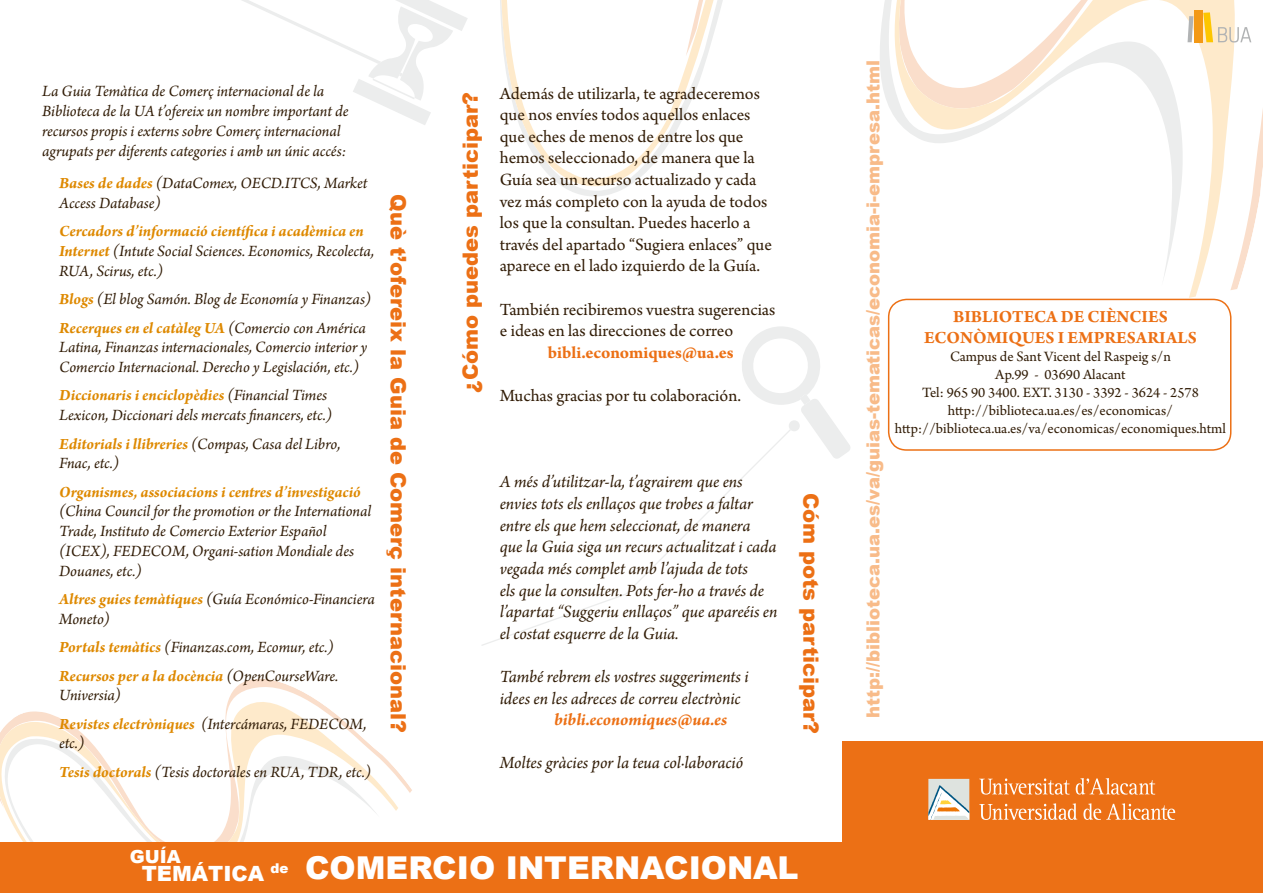
<style>
.page{position:relative;width:1263px;height:893px;background:#fff}
.page>*{position:absolute;margin:0;border:0;box-sizing:border-box;transform-origin:0 0}
.t1{font:900 31.5px "Arial";color:#fff}
.t2{font:900 21px "Arial";color:#ec7015}
.t3{font:900 21px "Arial";color:#fff}
.t4{font:18px/21.6px "Arno Pro";color:#311c06}
.t5{font:italic 18px/21.6px "Arno Pro";letter-spacing:-.005em;color:#311c06}
.t6{font:700 18px/21.6px "Arno Pro";color:#ec7015;text-align:center}
.t7{font:900 18px "Arial";color:#f8bb89}
.t8{font:italic 700 18px "Arno Pro";letter-spacing:-.005em;color:#ec7015}
.t9{font:900 18px "Arial";color:#fff}
.t10{font:italic 16.5px/19.8px "Arno Pro";letter-spacing:-.005em;color:#311c06}
.t11{font:italic 700 16.5px "Arno Pro";letter-spacing:-.005em;color:#de8900}
.t12{font:15px/18px "Arno Pro";color:#311c06;text-align:center}
.t13{font:900 13.5px "Arial";color:#fff}
.s1{font-weight:700;color:#de8900}
</style>
<div class="page">
<svg style="left:506px;top:0;width:757px;height:289px"></svg>
<svg style="left:0;top:679px;width:412px;height:163px"></svg>
<div style="left:0;top:842px;width:1263px;height:51px;background:#ec7015"></div>
<div style="left:1194px;top:10px;width:8px;height:32px;background:#f39916"></div>
<svg style="left:1187px;top:16px;width:6px;height:26px"></svg>
<svg style="left:1203px;top:12px;width:48px;height:31px"></svg>
<div style="left:842px;top:741px;width:421px;height:152px;background:#ec7015"></div>
<svg style="left:979px;top:803px;width:98px;height:17px"></svg>
<svg style="left:1083px;top:803px;width:92px;height:17px"></svg>
<svg style="left:979px;top:778px;width:90px;height:17px"></svg>
<svg style="left:1076px;top:778px;width:79px;height:17px"></svg>
<div style="left:928px;top:779px;width:41px;height:41px;background:#dee3df"></div>
<svg style="left:928px;top:785px;width:41px;height:35px"></svg>
<svg style="left:482px;top:459px;width:279px;height:187px"></svg>
<svg style="left:742px;top:326px;width:108px;height:133px"></svg>
<svg style="left:242px;top:0;width:226px;height:125px"></svg>
<div style="left:888px;top:299px;width:343px;height:152px;border:2px solid #ec7015;border-radius:18px"></div>
<p class="t10" style="left:42px;top:82px;width:308px">La Guia Temàtica de Comerç internacional de la Biblioteca de la UA t’ofereix un nombre important de recursos propis i externs sobre Comerç internacional agrupats per diferents categories i amb un únic accés:</p>
<p class="t10" style="left:59px;top:174px;width:310px"><span class="s1">Bases de dades</span> (DataComex, OECD.ITCS, Market<br>Access Database)</p>
<p class="t10" style="left:59px;top:222px;width:316px"><span class="s1">Cercadors d’informació científica i acadèmica en<br>Internet</span> (Intute Social Sciences. Economics, Recolecta,<br>RUA, Scirus, etc.)</p>
<p class="t10" style="left:59px;top:286px;width:313px;line-height:28.3px"><span class="s1">Blogs</span> (El blog Samón. Blog de Economía y Finanzas)<br><span class="s1">Recerques en el catàleg UA</span> (Comercio con América</p>
<p class="t10" style="left:59px;top:338px;width:309px">Latina, Finanzas internacionales, Comercio interior y<br>Comercio Internacional. Derecho y Legislación, etc.)</p>
<p class="t10" style="left:59px;top:386px;width:275px"><span class="s1">Diccionaris i enciclopèdies</span> (Financial Times<br>Lexicon, Diccionari dels mercats financers, etc.)</p>
<p class="t10" style="left:59px;top:435px;width:283px"><span class="s1">Editorials i llibreries</span> (Compas, Casa del Libro,<br>Fnac, etc.)</p>
<p class="t11" style="left:59px;top:482px;width:303px">Organismes, associacions i centres d’investigació</p>
<p class="t10" style="left:59px;top:502px;width:314px">(China Council for the promotion or the International Trade, Instituto de Comercio Exterior Español (ICEX), FEDECOM, Organi-sation Mondiale des Douanes, etc.)</p>
<p class="t10" style="left:59px;top:590px;width:317px"><span class="s1">Altres guies temàtiques</span> (Guía Económico-Financiera<br>Moneto)</p>
<p class="t10" style="left:59px;top:634px;width:281px;line-height:28.3px"><span class="s1">Portals temàtics</span> (Finanzas.com, Ecomur, etc.)<br><span class="s1">Recursos per a la docència</span> (OpenCourseWare.</p>
<p class="t10" style="left:59px;top:682px;width:309px;line-height:28.3px">Universia)<br><span class="s1">Revistes electròniques</span> (Intercámaras, FEDECOM,</p>
<p class="t10" style="left:59px;top:730px;width:313px;line-height:28.3px">etc.)<br><span class="s1">Tesis doctorals</span> (Tesis doctorales en RUA, TDR, etc.)</p>
<p class="t2" style="left:410px;top:194px;width:540px;rotate:90deg">Què t’ofereix la Guia de Comerç internacional?</p>
<p class="t2" style="left:459px;top:393px;width:302px;rotate:-90deg">¿Cómo puedes participar?</p>
<p class="t4" style="left:500px;top:83px;width:274px">Además de utilizarla, te agradeceremos que nos envíes todos aquellos enlaces que eches de menos de entre los que hemos seleccionado, de manera que la Guía sea un recurso actualizado y cada vez más completo con la ayuda de todos los que la consultan. Puedes hacerlo a través del apartado “Sugiera enlaces” que aparece en el lado izquierdo de la Guía.</p>
<p class="t4" style="left:500px;top:299px;width:277px">También recibiremos vuestra sugerencias e ideas en las direcciones de correo</p>
<p class="t6" style="left:548px;top:343px;width:187px">bibli.economiques@ua.es</p>
<p class="t4" style="left:500px;top:386px;width:243px">Muchas gracias por tu colaboración.</p>
<p class="t5" style="left:500px;top:472px;width:279px">A més d’utilitzar-la, t’agrairem que ens envies tots els enllaços que trobes a faltar entre els que hem seleccionat, de manera que la Guia siga un recurs actualitzat i cada vegada més complet amb l’ajuda de tots<br>els que la consulten. Pots fer-ho a través de l’apartat “Suggeriu enllaços” que apareéis en el costat esquerre de la Guia.</p>
<p class="t5" style="left:500px;top:667px;width:250px">També rebrem els vostres suggeriments i idees en les adreces de correu electrònic</p>
<p class="t8" style="left:554px;top:709px;width:175px">bibli.economiques@ua.es</p>
<p class="t5" style="left:500px;top:753px;width:245px">Moltes gràcies por la teua col·laboració</p>
<p class="t2" style="left:823px;top:493px;width:243px;rotate:90deg">Cóm pots participar?</p>
<p class="t9" style="left:130px;top:847px;width:52px">GUÍA</p>
<p class="t3" style="left:142px;top:862px;width:124px">TEMÁTICA</p>
<h1 class="t1" style="left:305px;top:850px;width:495px">COMERCIO INTERNACIONAL</h1>
<p class="t13" style="left:271px;top:861px;width:20px">de</p>
<p class="t7" style="left:863px;top:718px;width:659px;rotate:-90deg">http://biblioteca.ua.es/va/guias-tematicas/economia-i-empresa.html</p>
<p class="t6" style="left:924px;top:306px;width:274px">BIBLIOTECA DE CIÈNCIES<br>ECONÒMIQUES I EMPRESARIALS</p>
<p class="t12" style="left:895px;top:349px;width:333px">Campus de Sant Vicent del Raspeig s/n<br>Ap.99 - 03690 Alacant<br>Tel: 965 90 3400. EXT. 3130 - 3392 - 3624 - 2578 http://biblioteca.ua.es/es/economicas/ http://biblioteca.ua.es/va/economicas/economiques.html</p>
</div>
